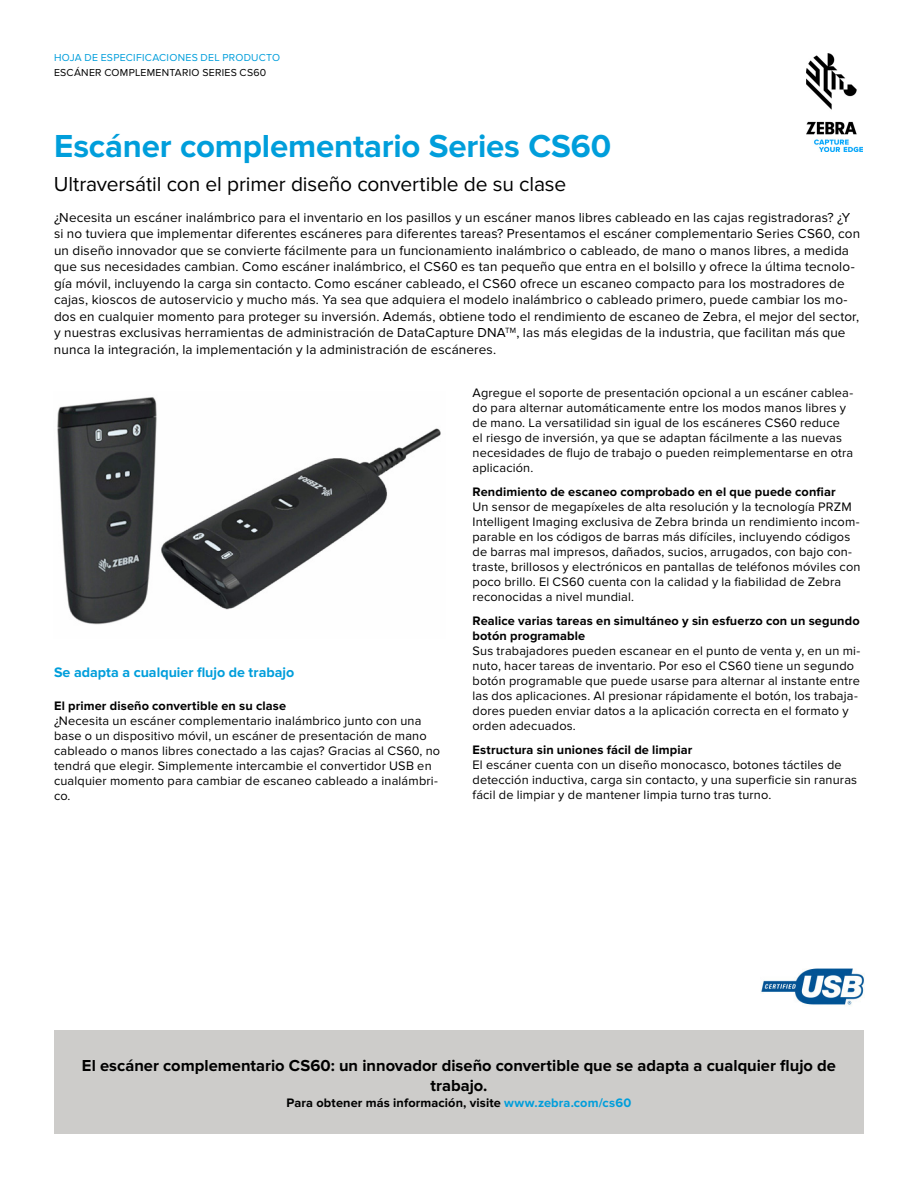
<style>
.page{position:relative;width:918px;height:1188px;background:#fff}
.page>*{position:absolute;margin:0;border:0;box-sizing:border-box;transform-origin:0 0}
.t1{font:700 33px "Proxima Nova";letter-spacing:-.005em;color:#009edb}
.t2{font:21px "Proxima Nova";letter-spacing:-.005em;color:#000}
.t3{font:700 16.5px/20.2px "Proxima Nova";color:#000;text-align:center}
.t4{font:700 14.25px "Proxima Nova";color:#009edb}
.t5{font:13.5px/16.5px "Proxima Nova";letter-spacing:.01em;color:#000}
.t6{font:12.75px/15px "Proxima Nova";letter-spacing:.015em;color:#000}
.t7{font:700 12.75px/15px "Proxima Nova";letter-spacing:.01em;color:#000}
.t8{font:10.5px "Proxima Nova";letter-spacing:.025em;color:#009edb}
.t9{font:10.5px "Proxima Nova";letter-spacing:.025em;color:#000}
.s1{color:#009edb}
</style>
<div class="page">
<img style="left:806px;top:54px;width:56px;height:97px">
<div style="left:54px;top:1031px;width:810px;height:103px;background:#cdccca"></div>
<img style="left:761px;top:968px;width:103px;height:38px">
<img style="left:57px;top:397px;width:384px;height:228px">
<p class="t8" style="left:54px;top:52px;width:228px">HOJA DE ESPECIFICACIONES DEL PRODUCTO</p>
<p class="t9" style="left:54px;top:66px;width:214px">ESCÁNER COMPLEMENTARIO SERIES CS60</p>
<h1 class="t1" style="left:54px;top:127px;width:559px">Escáner complementario Series CS60</h1>
<h2 class="t2" style="left:54px;top:172px;width:514px">Ultraversátil con el primer diseño convertible de su clase</h2>
<p class="t5" style="left:54px;top:209px;width:808px">¿Necesita un escáner inalámbrico para el inventario en los pasillos y un escáner manos libres cableado en las cajas registradoras? ¿Y si no tuviera que implementar diferentes escáneres para diferentes tareas? Presentamos el escáner complementario Series CS60, con un diseño innovador que se convierte fácilmente para un funcionamiento inalámbrico o cableado, de mano o manos libres, a medida que sus necesidades cambian. Como escáner inalámbrico, el CS60 es tan pequeño que entra en el bolsillo y ofrece la última tecnolo&shy;gía móvil, incluyendo la carga sin contacto. Como escáner cableado, el CS60 ofrece un escaneo compacto para los mostradores de cajas, kioscos de autoservicio y mucho más. Ya sea que adquiera el modelo inalámbrico o cableado primero, puede cambiar los mo&shy;dos en cualquier momento para proteger su inversión. Además, obtiene todo el rendimiento de escaneo de Zebra, el mejor del sector, y nuestras exclusivas herramientas de administración de DataCapture DNA<sup>TM</sup>, las más elegidas de la industria, que facilitan más que nunca la integración, la implementación y la administración de escáneres.</p>
<p class="t4" style="left:54px;top:664px;width:242px">Se adapta a cualquier flujo de trabajo</p>
<p class="t7" style="left:54px;top:698px;width:234px">El primer diseño convertible en su clase</p>
<p class="t6" style="left:54px;top:713px;width:388px">¿Necesita un escáner complementario inalámbrico junto con una base o un dispositivo móvil, un escáner de presentación de mano cableado o manos libres conectado a las cajas? Gracias al CS60, no tendrá que elegir. Simplemente intercambie el convertidor USB en cualquier momento para cambiar de escaneo cableado a inalámbri&shy;co.</p>
<p class="t6" style="left:472px;top:386px;width:382px">Agregue el soporte de presentación opcional a un escáner cablea&shy;do para alternar automáticamente entre los modos manos libres y de mano. La versatilidad sin igual de los escáneres CS60 reduce el riesgo de inversión, ya que se adaptan fácilmente a las nuevas necesidades de flujo de trabajo o pueden reimplementarse en otra aplicación.</p>
<p class="t7" style="left:472px;top:485px;width:365px">Rendimiento de escaneo comprobado en el que puede confiar</p>
<p class="t6" style="left:472px;top:500px;width:390px">Un sensor de megapíxeles de alta resolución y la tecnología PRZM Intelligent Imaging exclusiva de Zebra brinda un rendimiento incom&shy;parable en los códigos de barras más difíciles, incluyendo códigos de barras mal impresos, dañados, sucios, arrugados, con bajo con&shy;traste, brillosos y electrónicos en pantallas de teléfonos móviles con poco brillo. El CS60 cuenta con la calidad y la fiabilidad de Zebra reconocidas a nivel mundial.</p>
<p class="t7" style="left:472px;top:614px;width:389px">Realice varias tareas en simultáneo y sin esfuerzo con un segundo botón programable</p>
<p class="t6" style="left:472px;top:644px;width:389px">Sus trabajadores pueden escanear en el punto de venta y, en un mi&shy;nuto, hacer tareas de inventario. Por eso el CS60 tiene un segundo botón programable que puede usarse para alternar al instante entre las dos aplicaciones. Al presionar rápidamente el botón, los trabaja&shy;dores pueden enviar datos a la aplicación correcta en el formato y orden adecuados.</p>
<p class="t7" style="left:472px;top:743px;width:221px">Estructura sin uniones fácil de limpiar</p>
<p class="t6" style="left:472px;top:758px;width:386px">El escáner cuenta con un diseño monocasco, botones táctiles de detección inductiva, carga sin contacto, y una superficie sin ranuras fácil de limpiar y de mantener limpia turno tras turno.</p>
<p class="t3" style="left:82px;top:1056px;width:756px">El escáner complementario CS60: un innovador diseño convertible que se adapta a cualquier flujo de trabajo.</p>
<p class="t7" style="left:287px;top:1095px;width:346px">Para obtener más información, visite <span class="s1">www.zebra.com/cs60</span></p>
</div>
